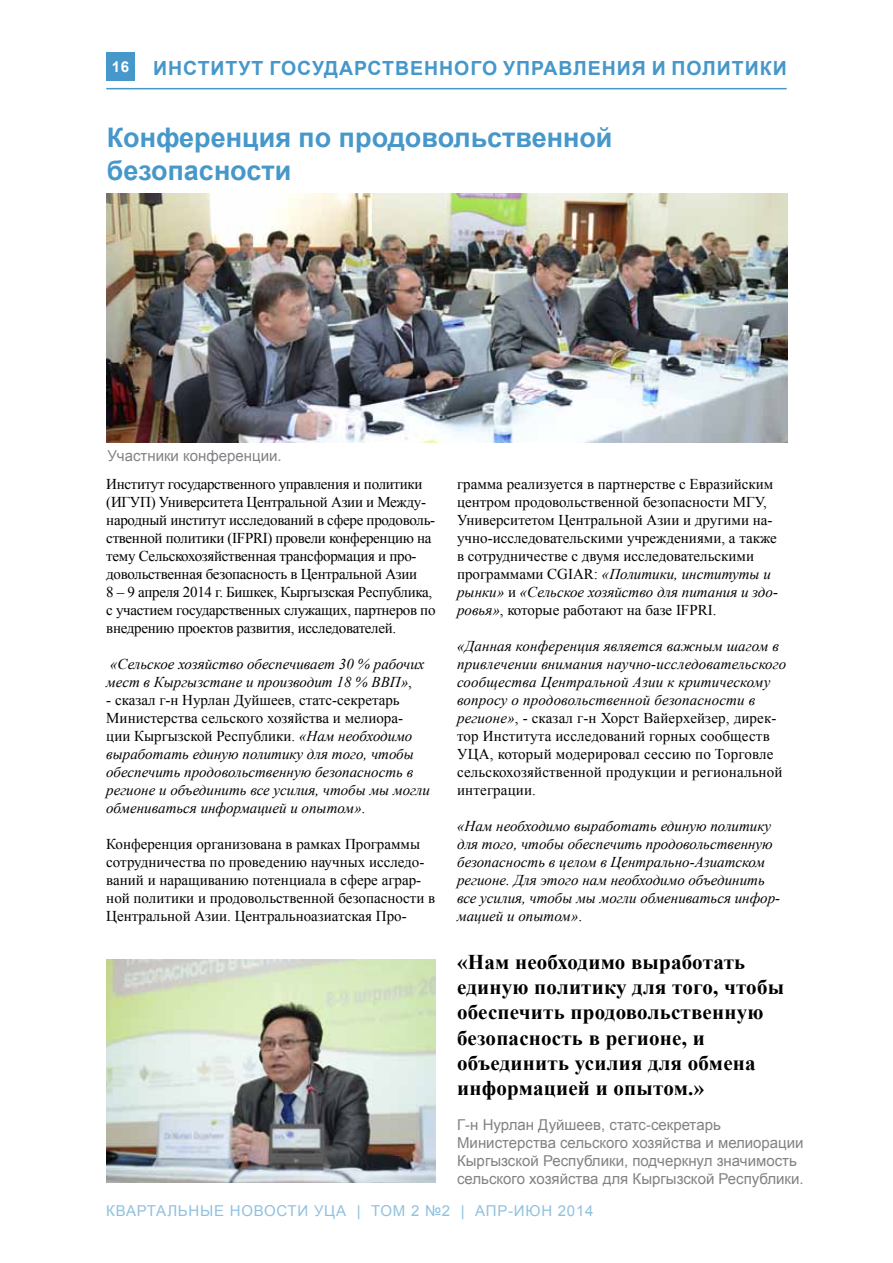
<style>
.page{position:relative;width:893px;height:1263px;background:#fff}
.page>*{position:absolute;margin:0;border:0;box-sizing:border-box;transform-origin:0 0}
.t1{font:700 27px/32.4px "Arial";color:#4697ca}
.t2{font:700 21px/25.2px "Times New Roman";letter-spacing:.01em;color:#000}
.t3{font:700 19.5px "Arial";letter-spacing:.05em;color:#4697ca}
.t4{font:15px/18px "Times New Roman";letter-spacing:-.015em;color:#000}
.t5{font:italic 15px/18px "Times New Roman";color:#000}
.t6{font:15px/18px "Arial";color:#808285}
.t7{font:15px "Arial";letter-spacing:.05em;color:#90c1df}
.s1{font-size:15px;color:#fff}
.s2{font-style:normal}
.s3{font-style:italic}
</style>
<div class="page">
<div style="left:106px;top:52px;width:29px;height:29px;background:#4697ca"></div>
<hr style="left:106px;top:88px;width:681px;height:1px;background:#4697ca">
<img style="left:106px;top:193px;width:681px;height:249px">
<img style="left:106px;top:959px;width:330px;height:224px">
<h3 class="t3" style="left:112px;top:55px;width:86px"><span class="s1">16</span> Инстит</h3>
<h3 class="t3" style="left:238px;top:55px;width:493px">ут государственного управления и полити</h3>
<h3 class="t3" style="left:760px;top:55px;width:25px">ки</h3>
<h1 class="t1" style="left:107px;top:122px;width:507px">Конференция по продовольственной безопасности</h1>
<p class="t6" style="left:107px;top:446px;width:176px">Участники конференции.</p>
<p class="t4" style="left:106px;top:474px;width:331px">Институт государственного управления и политики (ИГУП) Университета Центральной Азии и Между&shy;народный институт исследований в сфере продоволь&shy;ственной политики (IFPRI) провели конференцию на тему Сельскохозяйственная трансформация и про&shy;довольственная безопасность в Центральной Азии<br>8 – 9 апреля 2014 г. Бишкек, Кыргызская Республика, с участием государственных служащих, партнеров по внедрению проектов развития, исследователей.</p>
<p class="t5" style="left:106px;top:654px;width:320px">«Сельское хозяйство обеспечивает 30 % рабочих мест в Кыргызстане и производит 18 % ВВП»<span class="s2">,</span></p>
<p class="t5" style="left:106px;top:690px;width:325px"><span class="s2">- сказал г-н Нурлан Дуйшеев, статс-секретарь Министерства сельского хозяйства и мелиора&shy;ции Кыргызской Республики.</span> «Нам необходимо выработать единую политику для того, чтобы обеспечить продовольственную безопасность в регионе и объединить все усилия, чтобы мы могли обмениваться информацией и опытом»<span class="s2">.</span></p>
<p class="t4" style="left:106px;top:834px;width:331px">Конференция организована в рамках Программы сотрудничества по проведению научных исследо&shy;ваний и наращиванию потенциала в сфере аграр&shy;ной политики и продовольственной безопасности в Центральной Азии. Центральноазиатская Про-</p>
<p class="t4" style="left:457px;top:474px;width:322px">грамма реализуется в партнерстве с Евразийским центром продовольственной безопасности МГУ, Университетом Центральной Азии и другими на&shy;учно-исследовательскими учреждениями, а также в сотрудничестве с двумя исследовательскими программами CGIAR: <span class="s3">«Политики, институты и рынки»</span> и <span class="s3">«Сельское хозяйство для питания и здо&shy;ровья»</span>, которые работают на базе IFPRI.</p>
<p class="t5" style="left:457px;top:636px;width:331px">«Данная конференция является важным шагом в привлечении внимания научно-исследовательского сообщества Центральной Азии к критическому вопросу о продовольственной безопасности в регионе»<span class="s2">, - сказал г-н Хорст Вайерхейзер, дирек&shy;тор Института исследований горных сообществ УЦА, который модерировал сессию по Торговле сельскохозяйственной продукции и региональной интеграции.</span></p>
<p class="t5" style="left:457px;top:816px;width:325px">«Нам необходимо выработать единую политику для того, чтобы обеспечить продовольственную безопасность в целом в Центрально-Азиатском регионе. Для этого нам необходимо объединить все усилия, чтобы мы могли обмениваться инфор&shy;мацией и опытом»<span class="s2">.</span></p>
<h2 class="t2" style="left:457px;top:949px;width:328px">«Нам необходимо выработать единую политику для того, чтобы обеспечить продовольственную безопасность в регионе, и объединить усилия для обмена информацией и опытом.»</h2>
<p class="t6" style="left:457px;top:1116px;width:348px">Г-н Нурлан Дуйшеев, статс-секретарь Министерства сельского хозяйства и мелиорации Кыргызской Республики, подчеркнул значимость сельского хозяйства для Кыргызской Республики.</p>
<p class="t7" style="left:106px;top:1201px;width:489px">КВАРТАЛЬНЫЕ НОВОСТИ УЦА | ТОМ 2 №2 | АПР-ИЮН 2014</p>
</div>
